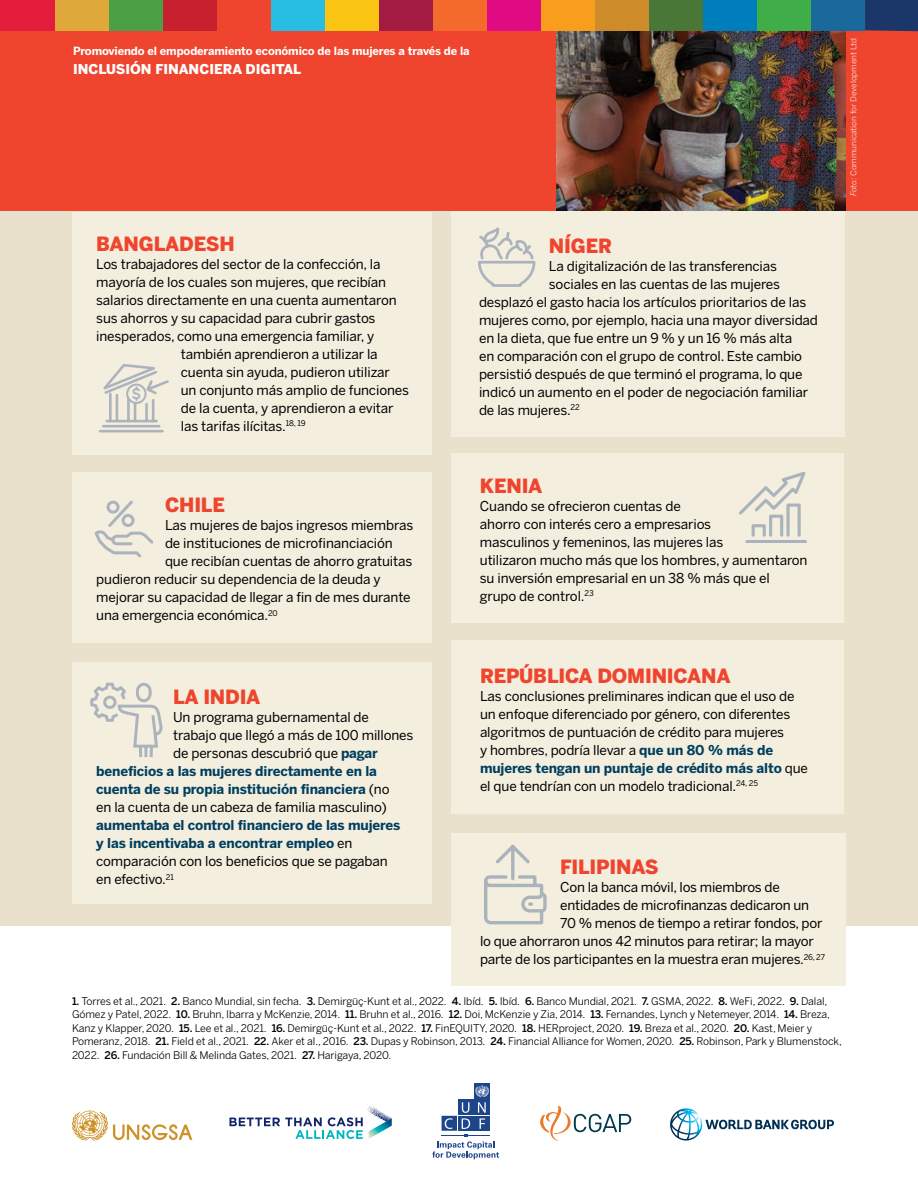
<style>
.page{position:relative;width:918px;height:1188px;background:#fff}
.page>*{position:absolute;margin:0;border:0;box-sizing:border-box;transform-origin:0 0}
.t1{font:900 19.5px "Benton Sans";letter-spacing:-.01em;color:#ef442d}
.t2{font:13.5px/18px "Benton Sans";letter-spacing:-.01em;color:#000}
.t3{font:700 13.5px/18px "Benton Sans";letter-spacing:-.01em;color:#003e5f}
.t4{font:900 13.5px "Benton Sans";color:#fff}
.t5{font:700 11.25px "Benton Sans";letter-spacing:-.01em;color:#fff}
.t6{font:10.5px/13.5px "Benton Sans";letter-spacing:-.01em;color:#000}
.t7{font:8.25px "Benton Sans";letter-spacing:-.01em;color:#fff}
.s1{font-style:italic}
.s2{font-weight:700;color:#003e5f}
.s3{font-weight:400;color:#000}
.s4{font-weight:500}
</style>
<div class="page">
<div style="left:0;top:0;width:918px;height:216px;background:#ef442d"></div>
<div style="left:0;top:212px;width:918px;height:714px;background:#e9e1cc"></div>
<div style="left:72px;top:212px;width:360px;height:242px;background:#f3eede"></div>
<div style="left:72px;top:473px;width:360px;height:170px;background:#f3eede"></div>
<div style="left:72px;top:663px;width:360px;height:241px;background:#f3eede"></div>
<div style="left:451px;top:454px;width:393px;height:169px;background:#f3eede"></div>
<div style="left:451px;top:640px;width:393px;height:174px;background:#f3eede"></div>
<div style="left:451px;top:833px;width:394px;height:153px;background:#f3eede"></div>
<div style="left:451px;top:211px;width:393px;height:225px;background:#f3eede"></div>
<svg style="left:95px;top:501px;width:58px;height:56px"></svg>
<svg style="left:478px;top:227px;width:57px;height:60px"></svg>
<svg style="left:739px;top:472px;width:68px;height:70px"></svg>
<svg style="left:484px;top:845px;width:63px;height:79px"></svg>
<svg style="left:90px;top:683px;width:73px;height:74px"></svg>
<hr style="left:103px;top:425px;width:56px;height:2px;background:#8695ab">
<hr style="left:100px;top:430px;width:63px;height:2px;background:#8695ab">
<svg style="left:103px;top:364px;width:66px;height:59px"></svg>
<img style="left:556px;top:30px;width:289px;height:181px">
<div style="left:0;top:0;width:55px;height:30px;background:#e41d3c"></div>
<div style="left:379px;top:0;width:54px;height:30px;background:#a21c44"></div>
<div style="left:163px;top:0;width:54px;height:30px;background:#c7202f"></div>
<div style="left:55px;top:0;width:54px;height:30px;background:#dfa83b"></div>
<div style="left:487px;top:0;width:54px;height:30px;background:#e00a82"></div>
<div style="left:271px;top:0;width:54px;height:30px;background:#28bde2"></div>
<div style="left:703px;top:0;width:54px;height:30px;background:#007dbb"></div>
<div style="left:811px;top:0;width:54px;height:30px;background:#19699d"></div>
<div style="left:433px;top:0;width:54px;height:30px;background:#f36a2c"></div>
<div style="left:649px;top:0;width:54px;height:30px;background:#497738"></div>
<div style="left:595px;top:0;width:54px;height:30px;background:#cd8b2a"></div>
<div style="left:109px;top:0;width:54px;height:30px;background:#4b9f45"></div>
<div style="left:541px;top:0;width:54px;height:30px;background:#f99d1c"></div>
<div style="left:325px;top:0;width:54px;height:30px;background:#f9c412"></div>
<div style="left:757px;top:0;width:54px;height:30px;background:#3fae49"></div>
<div style="left:865px;top:0;width:53px;height:31px;background:#1b3668"></div>
<svg style="left:475px;top:1084px;width:15px;height:2px"></svg>
<svg style="left:432px;top:1086px;width:67px;height:73px"></svg>
<svg style="left:670px;top:1108px;width:164px;height:33px"></svg>
<svg style="left:540px;top:1106px;width:91px;height:35px"></svg>
<svg style="left:72px;top:1111px;width:120px;height:30px"></svg>
<svg style="left:230px;top:1106px;width:162px;height:33px"></svg>
<p class="t5" style="left:73px;top:44px;width:398px">Promoviendo el empoderamiento económico de las mujeres a través de la</p>
<p class="t4" style="left:73px;top:61px;width:230px">INCLUSIÓN FINANCIERA DIGITAL</p>
<h1 class="t1" style="left:96px;top:231px;width:140px">BANGLADESH</h1>
<p class="t2" style="left:96px;top:255px;width:286px">Los trabajadores del sector de la confección, la</p>
<p class="t2" style="left:96px;top:273px;width:291px">mayoría de los cuales son mujeres, que recibían</p>
<p class="t2" style="left:96px;top:291px;width:302px">salarios directamente en una cuenta aumentaron</p>
<p class="t2" style="left:96px;top:309px;width:281px">sus ahorros y su capacidad para cubrir gastos</p>
<p class="t2" style="left:96px;top:327px;width:280px">inesperados, como una emergencia familiar, y</p>
<p class="t2" style="left:181px;top:345px;width:198px">también aprendieron a utilizar la</p>
<p class="t2" style="left:181px;top:363px;width:211px">cuenta sin ayuda, pudieron utilizar</p>
<p class="t2" style="left:181px;top:381px;width:230px">un conjunto más amplio de funciones</p>
<p class="t2" style="left:181px;top:399px;width:214px">de la cuenta, y aprendieron a evitar</p>
<p class="t2" style="left:181px;top:417px;width:126px">las tarifas ilícitas.<sup>18,</sup> <sup>19</sup></p>
<h1 class="t1" style="left:549px;top:233px;width:65px">NÍGER</h1>
<p class="t2" style="left:549px;top:257px;width:230px">La digitalización de las transferencias</p>
<p class="t2" style="left:549px;top:275px;width:233px">sociales en las cuentas de las mujeres</p>
<p class="t2" style="left:479px;top:293px;width:329px">desplazó el gasto hacia los artículos prioritarios de las</p>
<p class="t2" style="left:479px;top:311px;width:341px">mujeres como, por ejemplo, hacia una mayor diversidad</p>
<p class="t2" style="left:479px;top:329px;width:315px">en la dieta, que fue entre un 9 % y un 16 % más alta</p>
<p class="t2" style="left:479px;top:347px;width:325px">en comparación con el grupo de control. Este cambio</p>
<p class="t2" style="left:479px;top:365px;width:325px">persistió después de que terminó el programa, lo que</p>
<p class="t2" style="left:479px;top:383px;width:331px">indicó un aumento en el poder de negociación familiar</p>
<p class="t2" style="left:479px;top:401px;width:102px">de las mujeres.<sup>22</sup></p>
<p class="t7" style="left:848px;top:196px;width:160px;rotate:-90deg"><span class="s1">Foto:</span> Communication for Development Ltd</p>
<h1 class="t1" style="left:165px;top:493px;width:61px">CHILE</h1>
<p class="t2" style="left:165px;top:517px;width:250px">Las mujeres de bajos ingresos miembras</p>
<p class="t2" style="left:165px;top:535px;width:229px">de instituciones de microfinanciación</p>
<p class="t2" style="left:165px;top:552px;width:249px">que recibían cuentas de ahorro gratuitas</p>
<p class="t2" style="left:96px;top:570px;width:286px">pudieron reducir su dependencia de la deuda y</p>
<p class="t2" style="left:96px;top:588px;width:316px">mejorar su capacidad de llegar a fin de mes durante</p>
<p class="t2" style="left:96px;top:606px;width:183px">una emergencia económica.<sup>20</sup></p>
<h1 class="t1" style="left:173px;top:685px;width:89px">LA INDIA</h1>
<p class="t2" style="left:173px;top:709px;width:197px">Un programa gubernamental de</p>
<p class="t2" style="left:173px;top:727px;width:242px">trabajo que llegó a más de 100 millones</p>
<p class="t2" style="left:173px;top:745px;width:206px">de personas descubrió que <span class="s2">pagar</span></p>
<p class="t3" style="left:96px;top:763px;width:282px">beneficios a las mujeres directamente en la</p>
<p class="t3" style="left:96px;top:781px;width:295px">cuenta de su propia institución financiera <span class="s3">(no</span></p>
<p class="t2" style="left:96px;top:799px;width:292px">en la cuenta de un cabeza de familia masculino)</p>
<p class="t3" style="left:96px;top:817px;width:306px">aumentaba el control financiero de las mujeres y las incentivaba a encontrar empleo <span class="s3">en comparación con los beneficios que se pagaban en efectivo.</span><sup>21</sup></p>
<h1 class="t1" style="left:480px;top:473px;width:64px">KENIA</h1>
<p class="t2" style="left:480px;top:497px;width:329px">Cuando se ofrecieron cuentas de<br>ahorro con interés cero a empresarios<br>masculinos y femeninos, las mujeres las<br>utilizaron mucho más que los hombres, y aumentaron su inversión empresarial en un 38 % más que el grupo de control.<sup>23</sup></p>
<h1 class="t1" style="left:480px;top:663px;width:252px">REPÚBLICA DOMINICANA</h1>
<p class="t2" style="left:480px;top:687px;width:330px">Las conclusiones preliminares indican que el uso de un enfoque diferenciado por género, con diferentes algoritmos de puntuación de crédito para mujeres<br>y hombres, podría llevar a <span class="s2">que un 80 % más de mujeres tengan un puntaje de crédito más alto</span> que el que tendrían con un modelo tradicional.<sup>24,</sup> <sup>25</sup></p>
<h1 class="t1" style="left:560px;top:855px;width:100px">FILIPINAS</h1>
<p class="t2" style="left:560px;top:879px;width:221px">Con la banca móvil, los miembros de</p>
<p class="t2" style="left:560px;top:897px;width:251px">entidades de microfinanzas dedicaron un</p>
<p class="t2" style="left:560px;top:915px;width:264px">70 % menos de tiempo a retirar fondos, por</p>
<p class="t2" style="left:480px;top:933px;width:335px">lo que ahorraron unos 42 minutos para retirar; la mayor</p>
<p class="t2" style="left:480px;top:951px;width:347px">parte de los participantes en la muestra eran mujeres.<sup>26,</sup> <sup>27</sup></p>
<p class="t6" style="left:72px;top:994px;width:771px"><span class="s4">1.</span> Torres et al., 2021. <span class="s4">2.</span> Banco Mundial, sin fecha. <span class="s4">3.</span> Demirgüç-Kunt et al., 2022. <span class="s4">4.</span> Ibíd. <span class="s4">5.</span> Ibíd. <span class="s4">6.</span> Banco Mundial, 2021. <span class="s4">7.</span> GSMA, 2022. <span class="s4">8.</span> WeFi, 2022. <span class="s4">9.</span> Dalal, Gómez y Patel, 2022. <span class="s4">10.</span> Bruhn, Ibarra y McKenzie, 2014. <span class="s4">11.</span> Bruhn et al., 2016. <span class="s4">12.</span> Doi, McKenzie y Zia, 2014. <span class="s4">13.</span> Fernandes, Lynch y Netemeyer, 2014. <span class="s4">14.</span> Breza, Kanz y Klapper, 2020. <span class="s4">15.</span> Lee et al., 2021. <span class="s4">16.</span> Demirgüç-Kunt et al., 2022. <span class="s4">17.</span> FinEQUITY, 2020. <span class="s4">18.</span> HERproject, 2020. <span class="s4">19.</span> Breza et al., 2020. <span class="s4">20.</span> Kast, Meier y Pomeranz, 2018. <span class="s4">21.</span> Field et al., 2021. <span class="s4">22.</span> Aker et al., 2016. <span class="s4">23.</span> Dupas y Robinson, 2013. <span class="s4">24.</span> Financial Alliance for Women, 2020. <span class="s4">25.</span> Robinson, Park y Blumenstock, 2022. <span class="s4">26.</span> Fundación Bill &amp; Melinda Gates, 2021. <span class="s4">27.</span> Harigaya, 2020.</p>
</div>
